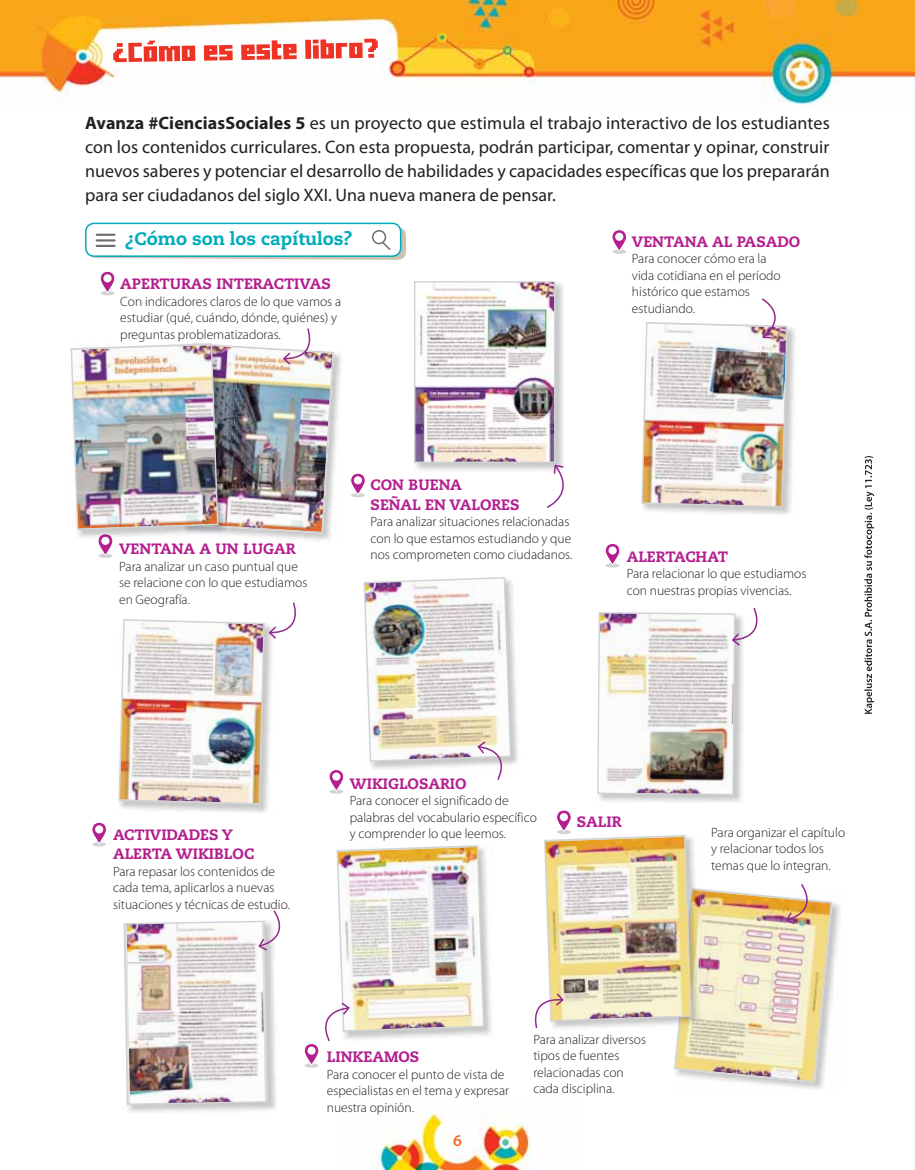
<style>
.page{position:relative;width:915px;height:1170px;background:#fff}
.page>*{position:absolute;margin:0;border:0;box-sizing:border-box;transform-origin:0 0}
.t1{font:18px/24px "Myriad Pro";color:#231f20;text-align:justify}
.t2{font:800 18px "Caecilia LT Std";color:#00abbc}
.t3{font:600 16.5px "Myriad Pro";color:#f36f21}
.t4{font:800 15px/19.5px "Caecilia LT Std";color:#b41e8e}
.t5{font:300 13.5px/16.5px "Myriad Pro";color:#231f20}
.s1{font-weight:700}
</style>
<div class="page">
<img style="left:0;top:0;width:914px;height:105px">
<svg style="left:113px;top:39px;width:264px;height:23px"></svg>
<hr style="left:100px;top:291px;width:14px;height:4px;background:#d1d3d4;border-radius:50%">
<svg style="left:100px;top:271px;width:15px;height:21px"></svg>
<div style="left:100px;top:271px;width:15px;height:22px;border:1px solid #fff;border-radius:7px"></div>
<div style="left:103px;top:274px;width:9px;height:8px;background:#fff;border-radius:50%"></div>
<div style="left:612px;top:249px;width:14px;height:5px;background:#d1d3d4;border-radius:50%"></div>
<svg style="left:611px;top:230px;width:15px;height:21px"></svg>
<div style="left:611px;top:229px;width:15px;height:22px;border:1px solid #fff;border-radius:7px"></div>
<div style="left:615px;top:233px;width:8px;height:8px;background:#fff;border-radius:50%"></div>
<hr style="left:351px;top:493px;width:14px;height:4px;background:#d1d3d4;border-radius:50%">
<svg style="left:350px;top:473px;width:15px;height:21px"></svg>
<div style="left:350px;top:473px;width:15px;height:22px;border:1px solid #fff;border-radius:7px"></div>
<div style="left:354px;top:476px;width:8px;height:8px;background:#fff;border-radius:50%"></div>
<div style="left:98px;top:553px;width:14px;height:5px;background:#d1d3d4;border-radius:50%"></div>
<hr style="left:605px;top:563px;width:14px;height:4px;background:#d1d3d4;border-radius:50%">
<svg style="left:605px;top:543px;width:14px;height:21px"></svg>
<div style="left:604px;top:543px;width:16px;height:22px;border:1px solid #fff;border-radius:7px"></div>
<div style="left:608px;top:546px;width:8px;height:8px;background:#fff;border-radius:50%"></div>
<hr style="left:329px;top:789px;width:14px;height:4px;background:#d1d3d4;border-radius:50%">
<svg style="left:329px;top:769px;width:14px;height:21px"></svg>
<div style="left:328px;top:769px;width:16px;height:22px;border:1px solid #fff;border-radius:7px"></div>
<div style="left:332px;top:772px;width:8px;height:8px;background:#fff;border-radius:50%"></div>
<hr style="left:92px;top:842px;width:14px;height:4px;background:#d1d3d4;border-radius:50%">
<svg style="left:92px;top:822px;width:14px;height:21px"></svg>
<div style="left:91px;top:821px;width:16px;height:23px;border:1px solid #fff;border-radius:7px"></div>
<div style="left:95px;top:825px;width:8px;height:8px;background:#fff;border-radius:50%"></div>
<hr style="left:304px;top:1063px;width:14px;height:4px;background:#d1d3d4;border-radius:50%">
<svg style="left:304px;top:1043px;width:15px;height:21px"></svg>
<div style="left:304px;top:1043px;width:15px;height:22px;border:1px solid #fff;border-radius:7px"></div>
<div style="left:307px;top:1046px;width:8px;height:8px;background:#fff;border-radius:50%"></div>
<svg style="left:556px;top:829px;width:14px;height:5px"></svg>
<svg style="left:556px;top:810px;width:15px;height:21px"></svg>
<div style="left:556px;top:809px;width:15px;height:22px;border:1px solid #fff;border-radius:7px"></div>
<div style="left:559px;top:813px;width:8px;height:8px;background:#fff;border-radius:50%"></div>
<img style="left:334px;top:353px;width:7px;height:113px">
<img style="left:416px;top:281px;width:147px;height:189px">
<img style="left:416px;top:283px;width:137px;height:178px">
<div style="left:414px;top:281px;width:141px;height:182px;border:1px solid #d1d3d4"></div>
<img style="left:643px;top:327px;width:152px;height:188px">
<img style="left:513px;top:610px;width:5px;height:154px">
<img style="left:485px;top:853px;width:7px;height:182px">
<img style="left:747px;top:901px;width:93px;height:188px">
<img style="left:363px;top:577px;width:150px;height:203px">
<img style="left:70px;top:328px;width:264px;height:227px">
<svg style="left:545px;top:463px;width:19px;height:45px"></svg>
<img style="left:641px;top:298px;width:149px;height:210px">
<img style="left:118px;top:602px;width:178px;height:203px">
<img style="left:596px;top:607px;width:162px;height:188px">
<img style="left:123px;top:910px;width:158px;height:195px">
<img style="left:534px;top:835px;width:298px;height:247px">
<img style="left:325px;top:845px;width:160px;height:197px">
<div style="left:85px;top:223px;width:316px;height:34px;border:2px solid #00abbc;border-radius:9px"></div>
<svg style="left:88px;top:225px;width:318px;height:35px"></svg>
<img style="left:375px;top:1113px;width:156px;height:56px">
<svg style="left:864px;top:456px;width:9px;height:257px"></svg>
<p class="t1" style="left:85px;top:113px;width:746px"><span class="s1">Avanza #CienciasSociales 5</span> es un proyecto que estimula el trabajo interactivo de los estudiantes con los contenidos curriculares. Con esta propuesta, podrán participar, comentar y opinar, construir nuevos saberes y potenciar el desarrollo de habilidades y capacidades específicas que los prepararán para ser ciudadanos del siglo XXI. Una nueva manera de pensar.</p>
<h1 class="t2" style="left:126px;top:230px;width:228px">¿Cómo son los capítulos?</h1>
<p class="t4" style="left:120px;top:275px;width:212px">APERTURAS INTERACTIVAS</p>
<p class="t5" style="left:120px;top:294px;width:222px">Con indicadores claros de lo que vamos a estudiar (qué, cuándo, dónde, quiénes) y preguntas problematizadoras.</p>
<p class="t4" style="left:631px;top:232px;width:170px">VENTANA AL PASADO</p>
<p class="t5" style="left:631px;top:252px;width:150px">Para conocer cómo era la vida cotidiana en el período histórico que estamos estudiando.</p>
<p class="t4" style="left:119px;top:540px;width:178px">VENTANA A UN LUGAR</p>
<p class="t5" style="left:119px;top:559px;width:190px">Para analizar un caso puntual que se relacione con lo que estudiamos en Geografía.</p>
<p class="t4" style="left:370px;top:475px;width:150px">CON BUENA<br>SEÑAL EN VALORES</p>
<p class="t5" style="left:370px;top:514px;width:203px">Para analizar situaciones relacionadas con lo que estamos estudiando y que nos comprometen como ciudadanos.</p>
<p class="t4" style="left:626px;top:547px;width:103px">ALERTACHAT</p>
<p class="t5" style="left:626px;top:566px;width:181px">Para relacionar lo que estudiamos con nuestras propias vivencias.</p>
<p class="t4" style="left:113px;top:825px;width:143px">ACTIVIDADES Y<br>ALERTA WIKIBLOC</p>
<p class="t5" style="left:113px;top:864px;width:178px">Para repasar los contenidos de cada tema, aplicarlos a nuevas situaciones y técnicas de estudio.</p>
<p class="t4" style="left:349px;top:774px;width:118px">WIKIGLOSARIO</p>
<p class="t5" style="left:349px;top:793px;width:188px">Para conocer el significado de palabras del vocabulario específico y comprender lo que leemos.</p>
<p class="t4" style="left:576px;top:812px;width:46px">SALIR</p>
<p class="t4" style="left:326px;top:1047px;width:94px">LINKEAMOS</p>
<p class="t5" style="left:326px;top:1066px;width:184px">Para conocer el punto de vista de especialistas en el tema y expresar nuestra opinión.</p>
<p class="t3" style="left:453px;top:1133px;width:10px">6</p>
<p class="t5" style="left:533px;top:1032px;width:114px">Para analizar diversos tipos de fuentes relacionadas con cada disciplina.</p>
<p class="t5" style="left:711px;top:825px;width:135px">Para organizar el capítulo y relacionar todos los temas que lo integran.</p>
</div>
